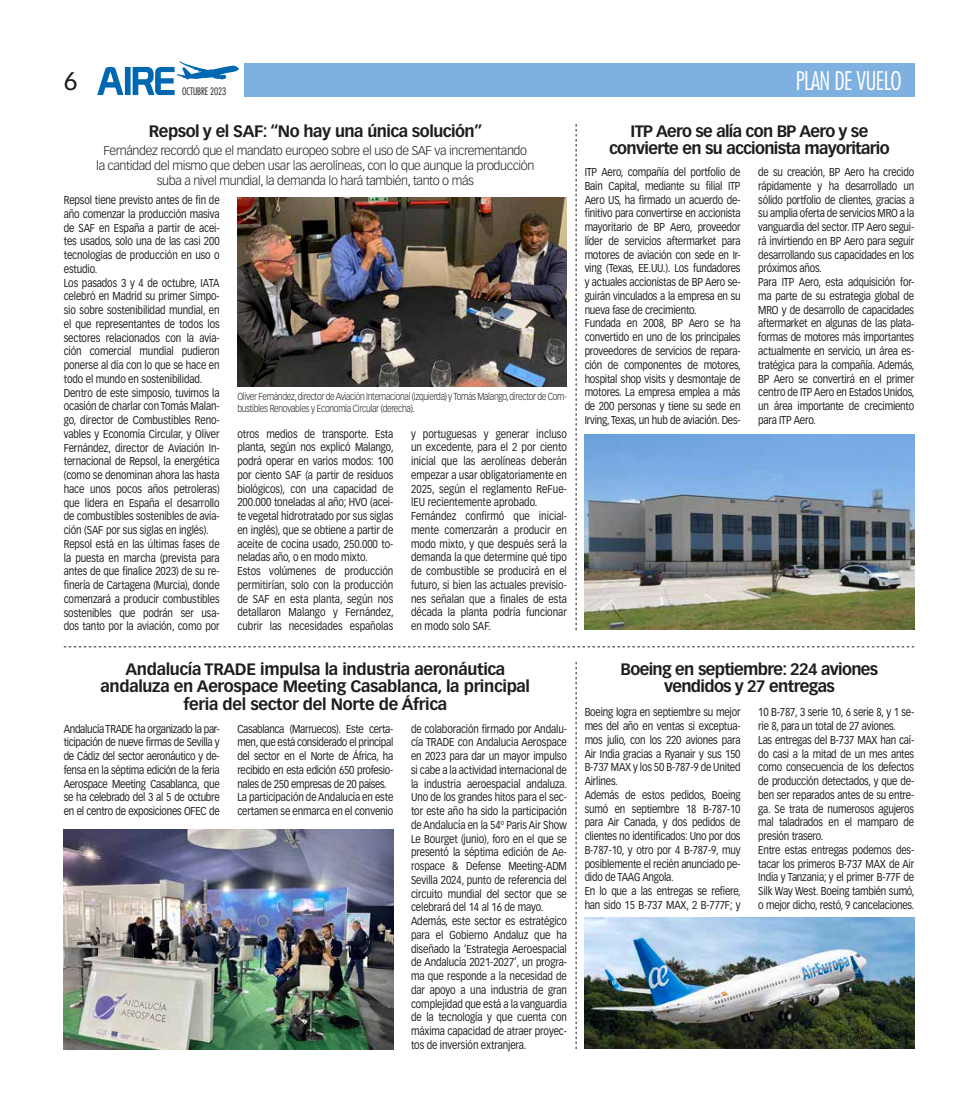
<style>
.page{position:relative;width:978px;height:1120px;background:#fff}
.page>*{position:absolute;margin:0;border:0;box-sizing:border-box;transform-origin:0 0}
.t1{font:300 condensed 25px "Futura Std";letter-spacing:-.025em;color:#fff}
.t2{font:25px "Vectora LT Pro";color:#1d1d1b}
.t3{font:700 16.25px/17.5px "Vectora LT Pro";letter-spacing:-.03em;color:#1d1d1b;text-align:center}
.t4{font:300 12.5px/15px "Vectora LT Pro";letter-spacing:-.03em;color:#1d1d1b;text-align:center}
.t5{font:11.25px/13.8px "Vectora LT Pro";letter-spacing:-.01em;color:#1d1d1b;scale:.85 1}
.t6{font:11.25px/13.8px "Vectora LT Pro";letter-spacing:-.03em;color:#1d1d1b;scale:.85 1}
.t7{font:300 10px/11.2px "Vectora LT Pro";letter-spacing:-.035em;color:#1d1d1b;scale:.85 1}
.t8{font:300 condensed 10px "Futura Std";letter-spacing:-.01em;color:#1d1d1b}
</style>
<div class="page">
<svg style="left:97px;top:61px;width:142px;height:34px"></svg>
<div style="left:244px;top:64px;width:670px;height:33px;background:#7fb1e0"></div>
<img style="left:237px;top:197px;width:330px;height:190px">
<svg style="left:64px;top:646px;width:850px;height:1px"></svg>
<img style="left:64px;top:829px;width:329px;height:220px">
<img style="left:585px;top:434px;width:329px;height:195px">
<svg style="left:576px;top:662px;width:1px;height:387px"></svg>
<svg style="left:576px;top:124px;width:1px;height:506px"></svg>
<img style="left:585px;top:918px;width:329px;height:131px">
<h1 class="t2" style="left:64px;top:66px;width:15px">6</h1>
<p class="t8" style="left:182px;top:85px;width:46px">OCTUBRE 2023</p>
<h2 class="t3" style="left:149px;top:122px;width:335px">Repsol y el SAF: “No hay una única solución”</h2>
<p class="t4" style="left:96px;top:143px;width:440px">Fernández recordó que el mandato europeo sobre el uso de SAF va incrementando<br>la cantidad del mismo que deben usar las aerolíneas, con lo que aunque la producción suba a nivel mundial, la demanda lo hará también, tanto o más</p>
<p class="t5" style="left:64px;top:193px;width:185px">Repsol tiene previsto antes de fi n de año comenzar la producción masiva de SAF en España a partir de acei&shy;tes usados, solo una de las casi 200 tecnologías de producción en uso o estudio.<br>Los pasados 3 y 4 de octubre, IATA celebró en Madrid su primer Simpo&shy;sio sobre sostenibilidad mundial, en el que representantes de todos los sectores relacionados con la avia&shy;ción comercial mundial pudieron ponerse al día con lo que se hace en todo el mundo en sostenibilidad.<br>Dentro de este simposio, tuvimos la ocasión de charlar con Tomás Malan&shy;go, director de Combustibles Reno&shy;vables y Economía Circular, y Oliver Fernández, director de Aviación In&shy;ternacional de Repsol, la energética (como se denominan ahora las hasta hace unos pocos años petroleras) que lidera en España el desarrollo de combustibles sostenibles de avia&shy;ción (SAF por sus siglas en inglés).<br>Repsol está en las últimas fases de la puesta en marcha (prevista para antes de que fi nalice 2023) de su re&shy;fi nería de Cartagena (Murcia), donde comenzará a producir combustibles sostenibles que podrán ser usa&shy;dos tanto por la aviación, como por</p>
<p class="t7" style="left:237px;top:391px;width:389px">Oliver Fernández, director de Aviación Internacional (izquierda) y Tomás Malango, director de Com&shy;bustibles Renovables y Economía Circular (derecha).</p>
<p class="t5" style="left:411px;top:427px;width:185px">y portuguesas y generar incluso un excedente, para el 2 por ciento inicial que las aerolíneas deberán empezar a usar obligatoriamente en<br>2025, según el reglamento ReFue&shy;lEU recientemente aprobado.<br>Fernández confi rmó que inicial&shy;mente comenzarán a producir en modo mixto, y que después será la demanda la que determine qué tipo de combustible se producirá en el futuro, si bien las actuales previsio&shy;nes señalan que a fi nales de esta década la planta podría funcionar en modo solo SAF.</p>
<p class="t5" style="left:237px;top:427px;width:185px">otros medios de transporte. Esta planta, según nos explicó Malango, podrá operar en varios modos: 100 por ciento SAF (a partir de residuos biológicos), con una capacidad de 200.000 toneladas al año; HVO (acei&shy;te vegetal hidrotratado por sus siglas en inglés), que se obtiene a partir de aceite de cocina usado, 250.000 to&shy;neladas año, o en modo mixto.<br>Estos volúmenes de producción permitirían, solo con la producción de SAF en esta planta, según nos detallaron Malango y Fernández, cubrir las necesidades españolas</p>
<h2 class="t3" style="left:101px;top:660px;width:431px">Andalucía TRADE impulsa la industria aeronáutica andaluza en Aerospace Meeting Casablanca, la principal feria del sector del Norte de África</h2>
<p class="t5" style="left:64px;top:722px;width:185px;text-align:justify">Andalucía TRADE ha organizado la par&shy;ticipación de nueve fi rmas de Sevilla y de Cádiz del sector aeronáutico y de&shy;fensa en la séptima edición de la feria Aerospace Meeting Casablanca, que se ha celebrado del 3 al 5 de octubre en el centro de exposiciones OFEC de</p>
<p class="t6" style="left:237px;top:722px;width:185px">Casablanca (Marruecos). Este certa&shy;men, que está considerado el principal del sector en el Norte de África, ha recibido en esta edición 650 profesio&shy;nales de 250 empresas de 20 países.<br>La participación de Andalucía en este certamen se enmarca en el convenio</p>
<p class="t5" style="left:411px;top:722px;width:185px">de colaboración fi rmado por Andalu&shy;cía TRADE con Andalucia Aerospace en 2023 para dar un mayor impulso si cabe a la actividad internacional de la industria aeroespacial andaluza.<br>Uno de los grandes hitos para el sec&shy;tor este año ha sido la participación de Andalucía en la 54º Paris Air Show Le Bourget (junio), foro en el que se presentó la séptima edición de Ae&shy;rospace &amp; Defense Meeting-ADM Sevilla 2024, punto de referencia del circuito mundial del sector que se celebrará del 14 al 16 de mayo.<br>Además, este sector es estratégico para el Gobierno Andaluz que ha diseñado la ‘Estrategia Aeroespacial de Andalucía 2021-2027’, un progra&shy;ma que responde a la necesidad de dar apoyo a una industria de gran complejidad que está a la vanguardia de la tecnología y que cuenta con máxima capacidad de atraer proyec&shy;tos de inversión extranjera.</p>
<h1 class="t1" style="left:796px;top:66px;width:107px">PLAN DE VUELO</h1>
<h2 class="t3" style="left:609px;top:122px;width:282px">ITP Aero se alía con BP Aero y se convierte en su accionista mayoritario</h2>
<p class="t5" style="left:585px;top:165px;width:185px">ITP Aero, compañía del portfolio de Bain Capital, mediante su fi lial ITP Aero US, ha fi rmado un acuerdo de&shy;fi nitivo para convertirse en accionista mayoritario de BP Aero, proveedor líder de servicios aftermarket para motores de aviación con sede en Ir&shy;ving (Texas, EE.UU.). Los fundadores y actuales accionistas de BP Aero se&shy;guirán vinculados a la empresa en su nueva fase de crecimiento.<br>Fundada en 2008, BP Aero se ha convertido en uno de los principales proveedores de servicios de repara&shy;ción de componentes de motores, hospital shop visits y desmontaje de motores. La empresa emplea a más de 200 personas y tiene su sede en Irving, Texas, un hub de aviación. Des-</p>
<p class="t5" style="left:758px;top:165px;width:185px">de su creación, BP Aero ha crecido rápidamente y ha desarrollado un sólido portfolio de clientes, gracias a su amplia oferta de servicios MRO a la vanguardia del sector. ITP Aero segui&shy;rá invirtiendo en BP Aero para seguir desarrollando sus capacidades en los próximos años.<br>Para ITP Aero, esta adquisición for&shy;ma parte de su estrategia global de MRO y de desarrollo de capacidades aftermarket en algunas de las plata&shy;formas de motores más importantes actualmente en servicio, un área es&shy;tratégica para la compañía. Además, BP Aero se convertirá en el primer centro de ITP Aero en Estados Unidos, un área importante de crecimiento para ITP Aero.</p>
<h2 class="t3" style="left:621px;top:660px;width:259px">Boeing en septiembre: 224 aviones vendidos y 27 entregas</h2>
<p class="t5" style="left:585px;top:705px;width:185px">Boeing logra en septiembre su mejor mes del año en ventas si exceptua&shy;mos julio, con los 220 aviones para<br>Air India gracias a Ryanair y sus 150<br>B-737 MAX y los 50 B-787-9 de United<br>Airlines.<br>Además de estos pedidos, Boeing sumó en septiembre 18 B-787-10 para Air Canada, y dos pedidos de clientes no identificados: Uno por dos<br>B-787-10, y otro por 4 B-787-9, muy posiblemente el recién anunciado pe&shy;dido de TAAG Angola.<br>En lo que a las entregas se refiere, han sido 15 B-737 MAX, 2 B-777F; y</p>
<p class="t5" style="left:758px;top:705px;width:185px">10 B-787, 3 serie 10, 6 serie 8, y 1 se&shy;rie 8, para un total de 27 aviones.<br>Las entregas del B-737 MAX han caí&shy;do casi a la mitad de un mes antes como consecuencia de los defectos de producción detectados, y que de&shy;ben ser reparados antes de su entre&shy;ga. Se trata de numerosos agujeros mal taladrados en el mamparo de presión trasero.<br>Entre estas entregas podemos des&shy;tacar los primeros B-737 MAX de Air India y Tanzania; y el primer B-77F de Silk Way West. Boeing también sumó, o mejor dicho, restó, 9 cancelaciones.</p>
</div>
